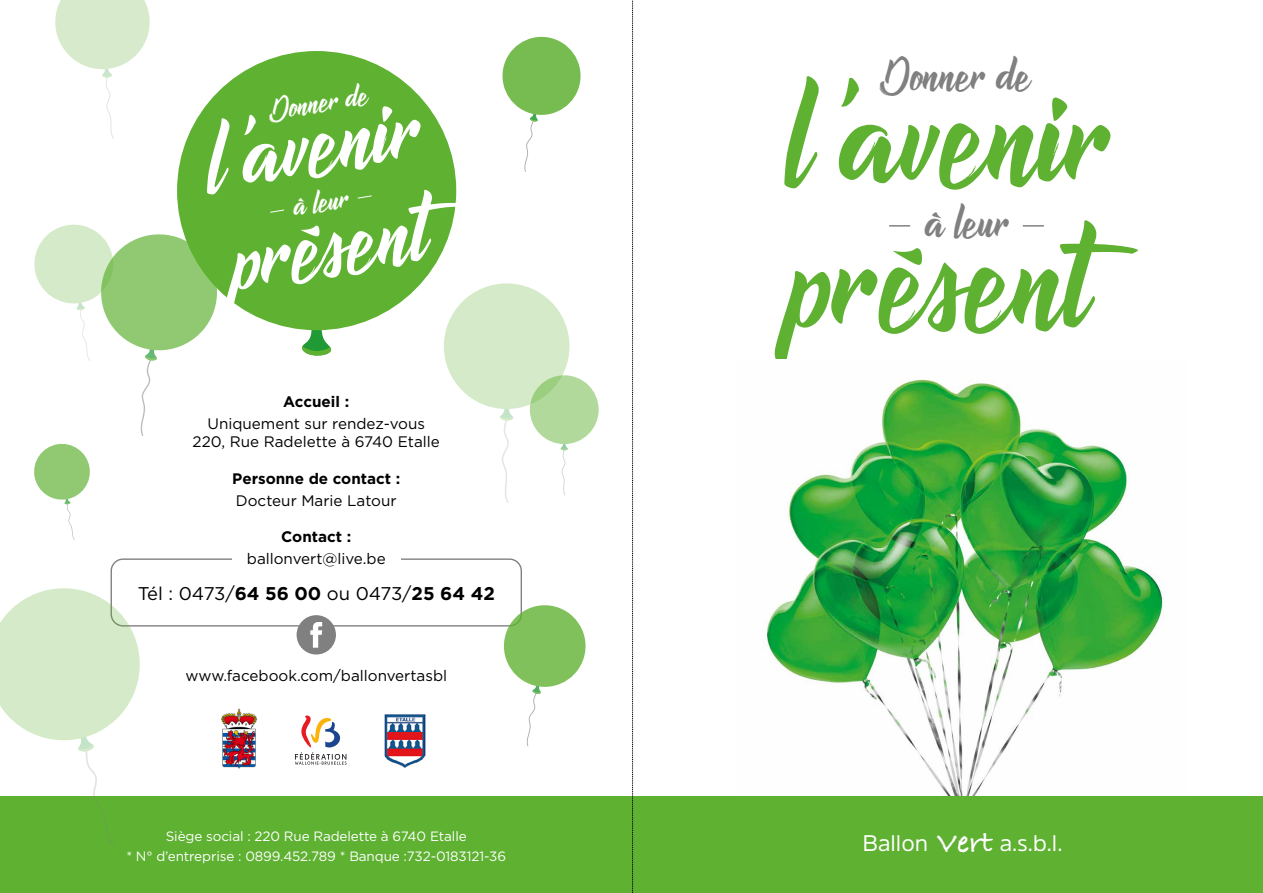
<style>
.page{position:relative;width:1263px;height:893px;background:#fff}
.page>*{position:absolute;margin:0;border:0;box-sizing:border-box;transform-origin:0 0}
.t1{font:131.85px "Atlantis the lost City";color:#5eb131}
.t2{font:italic 86.4px "Atlantis the lost City";color:#fff}
.t3{font:italic 85.05px "Atlantis the lost City";color:#fff}
.t4{font:42px "Atlantis the lost City";color:#818080}
.t5{font:italic 27.6px "Atlantis the lost City";color:#fff}
.t6{font:22.5px "Amsi Pro";color:#fff}
.t7{font:18.45px "Gotham";letter-spacing:-.02em;color:#000}
.t8{font:15.3px/18.3px "Gotham";color:#000;text-align:center}
.t9{font:700 15.3px "Gotham";color:#000}
.t10{font:13.5px/19.5px "Gotham";letter-spacing:-.01em;color:#fff;text-align:center}
.s1{font-weight:700}
.s2{font-family:"Bradley Hand ITCTT";font-weight:700;font-size:31.95px}
</style>
<div class="page">
<hr style="left:889px;top:225px;width:21px;height:2px;background:#818080">
<hr style="left:1023px;top:225px;width:21px;height:2px;background:#818080">
<svg style="left:302px;top:329px;width:29px;height:27px"></svg>
<div style="left:177px;top:51px;width:279px;height:279px;background:#5eb131;border-radius:50%"></div>
<svg style="left:270px;top:209px;width:14px;height:4px"></svg>
<svg style="left:357px;top:195px;width:15px;height:4px"></svg>
<svg style="left:502px;top:36px;width:79px;height:136px"></svg>
<img style="left:736px;top:379px;width:451px;height:418px">
<div style="left:0;top:797px;width:1263px;height:96px;background:#5eb131"></div>
<svg style="left:632px;top:0;width:1px;height:893px"></svg>
<div style="left:111px;top:558px;width:411px;height:69px;border:1px solid #818080;border-radius:12px"></div>
<div style="left:232px;top:553px;width:168px;height:15px;background:#fff"></div>
<div style="left:297px;top:615px;width:39px;height:39px;background:#818080;border-radius:50%"></div>
<svg style="left:310px;top:622px;width:12px;height:26px"></svg>
<svg style="left:500px;top:409px;width:13px;height:94px"></svg>
<div style="left:444px;top:283px;width:125px;height:126px;background:#d4eac8;border-radius:50%"></div>
<svg style="left:0;top:580px;width:148px;height:267px"></svg>
<svg style="left:55px;top:0;width:95px;height:139px"></svg>
<svg style="left:34px;top:222px;width:186px;height:214px"></svg>
<svg style="left:501px;top:602px;width:85px;height:144px"></svg>
<svg style="left:561px;top:444px;width:7px;height:52px"></svg>
<svg style="left:530px;top:375px;width:69px;height:69px;background:#afd89a"></svg>
<svg style="left:34px;top:444px;width:56px;height:96px"></svg>
<svg style="left:295px;top:715px;width:51px;height:50px"></svg>
<img style="left:384px;top:714px;width:42px;height:54px">
<img style="left:221px;top:708px;width:37px;height:61px">
<h3 class="t5" style="left:265px;top:91px;width:101px;rotate:-9deg">Donner de</h3>
<h2 class="t2" style="left:195px;top:102px;width:218px;rotate:-9deg">l’avenir</h2>
<h3 class="t3" style="left:221px;top:202px;width:198px;rotate:-9deg">présent</h3>
<h3 class="t5" style="left:289px;top:187px;width:58px;rotate:-9deg">à leur</h3>
<p class="t9" style="left:283px;top:391px;width:67px">Accueil :</p>
<p class="t8" style="left:193px;top:414px;width:249px">Uniquement sur rendez-vous<br>220, Rue Radelette à 6740 Etalle</p>
<p class="t9" style="left:232px;top:468px;width:170px">Personne de contact :</p>
<p class="t8" style="left:236px;top:491px;width:162px">Docteur Marie Latour</p>
<p class="t9" style="left:281px;top:527px;width:72px">Contact :</p>
<p class="t8" style="left:247px;top:549px;width:140px">ballonvert@live.be</p>
<p class="t7" style="left:138px;top:582px;width:359px">Tél : 0473/<span class="s1">64 56 00</span> ou 0473/<span class="s1">25 64 42</span></p>
<p class="t8" style="left:185px;top:666px;width:263px">www.facebook.com/ballonvertasbl</p>
<p class="t10" style="left:126px;top:826px;width:381px">Siège social : 220 Rue Radelette à 6740 Etalle<br>* N° d’entreprise : 0899.452.789 * Banque :732-0183121-36</p>
<h3 class="t4" style="left:880px;top:46px;width:152px">Donner de</h3>
<h1 class="t1" style="left:787px;top:45px;width:328px">l’avenir</h1>
<h3 class="t4" style="left:925px;top:193px;width:87px">à leur</h3>
<h1 class="t1" style="left:790px;top:189px;width:303px">présent</h1>
<h3 class="t6" style="left:862px;top:828px;width:202px">Ballon <span class="s2">Vert</span> a.s.b.l.</h3>
</div>
